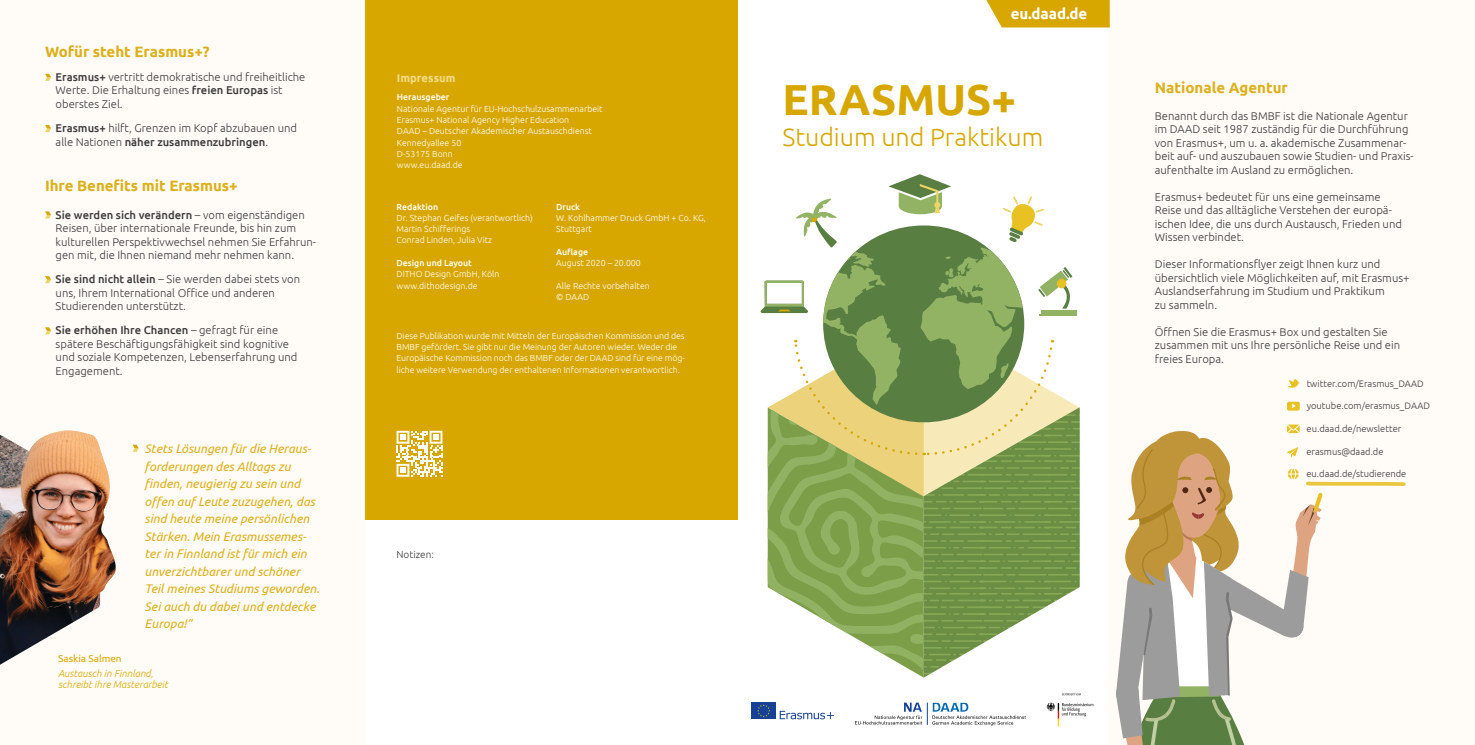
<style>
.page{position:relative;width:1475px;height:745px;background:#fff}
.page>*{position:absolute;margin:0;border:0;box-sizing:border-box;transform-origin:0 0}
.t1{font:700 43.38px "Ubuntu";color:#d7a700}
.t2{font:300 25px "Ubuntu";color:#d7a700}
.t3{font:700 15px "Ubuntu";color:#dcaf1b}
.t4{font:700 15px "Ubuntu";color:#fff}
.t5{font:italic 12.5px/17.5px "Ubuntu";color:#dcaf1b}
.t6{font:300 11.25px/13.5px "Ubuntu";color:#3c3c3b}
.t7{font:700 11.25px "Ubuntu";color:#f1dc88}
.t8{font:italic 300 10px/11.2px "Ubuntu";color:#d7a700}
.t9{font:10px "Ubuntu";color:#d7a700}
.t10{font:300 10px "Ubuntu";color:#3c3c3b}
.t11{font:300 9.38px "Ubuntu";color:#3c3c3b}
.t12{font:300 8.75px/11.2px "Ubuntu";color:#fff}
.t13{font:500 8.75px "Ubuntu";color:#fff}
.s1{font-weight:500}
</style>
<div class="page">
<div style="left:1109px;top:0;width:365px;height:744px;background:#fffcf7"></div>
<div style="left:0;top:0;width:365px;height:744px;background:#fffcf7"></div>
<svg style="left:133px;top:444px;width:6px;height:7px"></svg>
<img style="left:0;top:434px;width:99px;height:230px">
<svg style="left:45px;top:211px;width:6px;height:7px"></svg>
<svg style="left:45px;top:276px;width:6px;height:7px"></svg>
<svg style="left:45px;top:327px;width:6px;height:7px"></svg>
<svg style="left:45px;top:74px;width:6px;height:7px"></svg>
<svg style="left:45px;top:125px;width:6px;height:7px"></svg>
<div style="left:365px;top:0;width:372px;height:518px;background:#d7a700"></div>
<svg style="left:1046px;top:702px;width:47px;height:23px"></svg>
<svg style="left:1061px;top:692px;width:19px;height:3px"></svg>
<svg style="left:855px;top:702px;width:170px;height:23px"></svg>
<svg style="left:779px;top:710px;width:54px;height:8px"></svg>
<div style="left:751px;top:702px;width:25px;height:16px;background:#164194"></div>
<svg style="left:757px;top:704px;width:13px;height:12px"></svg>
<div style="left:986px;top:0;width:123px;height:27px;background:#d7a700"></div>
<svg style="left:396px;top:430px;width:46px;height:46px"></svg>
<img style="left:1px;top:430px;width:115px;height:177px">
<svg style="left:760px;top:174px;width:319px;height:503px"></svg>
<svg style="left:1287px;top:379px;width:12px;height:9px"></svg>
<svg style="left:1287px;top:401px;width:12px;height:9px"></svg>
<svg style="left:1116px;top:424px;width:290px;height:320px"></svg>
<h3 class="t3" style="left:45px;top:42px;width:166px">Wofür steht Erasmus+?</h3>
<p class="t6" style="left:56px;top:70px;width:251px"><span class="s1">Erasmus+</span> vertritt demokratische und freiheitliche<br>Werte. Die Erhaltung eines <span class="s1">freien Europas</span> ist oberstes Ziel.</p>
<p class="t6" style="left:56px;top:121px;width:243px"><span class="s1">Erasmus+</span> hilft, Grenzen im Kopf abzubauen und alle Nationen <span class="s1">näher zusammenzubringen</span>.</p>
<h3 class="t3" style="left:45px;top:176px;width:194px">Ihre Benefits mit Erasmus+</h3>
<p class="t6" style="left:56px;top:207px;width:262px"><span class="s1">Sie werden sich verändern</span> – vom eigenständigen Reisen, über internationale Freunde, bis hin zum kulturellen Perspektivwechsel nehmen Sie Erfahrun&shy;gen mit, die Ihnen niemand mehr nehmen kann.</p>
<p class="t6" style="left:56px;top:272px;width:246px"><span class="s1">Sie sind nicht allein</span> – Sie werden dabei stets von uns, Ihrem International Office und anderen<br>Studierenden unterstützt.</p>
<p class="t6" style="left:56px;top:323px;width:243px"><span class="s1">Sie erhöhen Ihre Chancen</span> – gefragt für eine spätere Beschäftigungsfähigkeit sind kognitive und soziale Kompetenzen, Lebenserfahrung und Engagement.</p>
<p class="t5" style="left:144px;top:439px;width:176px">Stets Lösungen für die Heraus&shy;forderungen des Alltags zu finden, neugierig zu sein und offen auf Leute zuzugehen, das sind heute meine persönlichen<br>Stärken. Mein Erasmussemes&shy;ter in Finnland ist für mich ein unverzichtbarer und schöner<br>Teil meines Studiums geworden.<br>Sei auch du dabei und entdecke<br>Europa!“</p>
<p class="t9" style="left:58px;top:651px;width:65px">Saskia Salmen</p>
<p class="t8" style="left:58px;top:666px;width:111px">Austausch in Finnland, schreibt ihre Masterarbeit</p>
<p class="t7" style="left:397px;top:71px;width:60px">Impressum</p>
<p class="t13" style="left:397px;top:92px;width:54px">Herausgeber</p>
<p class="t12" style="left:397px;top:103px;width:207px">Nationale Agentur für EU-Hochschulzusammenarbeit<br>Erasmus+ National Agency Higher Education<br>DAAD – Deutscher Akademischer Austauschdienst<br>Kennedyallee 50<br>D-53175 Bonn<br>www.eu.daad.de</p>
<p class="t13" style="left:396px;top:201px;width:43px">Redaktion</p>
<p class="t12" style="left:396px;top:212px;width:138px">Dr. Stephan Geifes (verantwortlich)<br>Martin Schifferings<br>Conrad Linden, Julia Vitz</p>
<p class="t13" style="left:396px;top:257px;width:77px">Design und Layout</p>
<p class="t12" style="left:396px;top:268px;width:104px">DITHO Design GmbH, Köln www.dithodesign.de</p>
<p class="t13" style="left:556px;top:201px;width:25px">Druck</p>
<p class="t12" style="left:556px;top:212px;width:151px">W. Kohlhammer Druck GmbH + Co. KG,<br>Stuttgart</p>
<p class="t13" style="left:556px;top:246px;width:33px">Auflage</p>
<p class="t12" style="left:556px;top:257px;width:86px">August 2020 – 20.000</p>
<p class="t12" style="left:556px;top:279px;width:95px">Alle Rechte vorbehalten © DAAD</p>
<p class="t12" style="left:396px;top:329px;width:290px">Diese Publikation wurde mit Mitteln der Europäischen Kommission und des BMBF gefördert. Sie gibt nur die Meinung der Autoren wieder. Weder die Europäische Kommission noch das BMBF oder der DAAD sind für eine mög&shy;liche weitere Verwendung der enthaltenen Informationen verantwortlich.</p>
<p class="t10" style="left:396px;top:547px;width:39px">Notizen:</p>
<h3 class="t4" style="left:1010px;top:5px;width:78px">eu.daad.de</h3>
<h1 class="t1" style="left:782px;top:73px;width:235px">ERASMUS+</h1>
<h2 class="t2" style="left:782px;top:122px;width:262px">Studium und Praktikum</h2>
<h3 class="t3" style="left:1154px;top:78px;width:134px">Nationale Agentur</h3>
<p class="t6" style="left:1154px;top:108px;width:260px">Benannt durch das BMBF ist die Nationale Agentur im DAAD seit 1987 zuständig für die Durchführung von Erasmus+, um u. a. akademische Zusammenar&shy;beit auf- und auszubauen sowie Studien- und Praxis&shy;aufenthalte im Ausland zu ermöglichen.</p>
<p class="t6" style="left:1154px;top:189px;width:249px">Erasmus+ bedeutet für uns eine gemeinsame Reise und das alltägliche Verstehen der europä&shy;ischen Idee, die uns durch Austausch, Frieden und Wissen verbindet.</p>
<p class="t6" style="left:1154px;top:257px;width:256px">Dieser Informationsflyer zeigt Ihnen kurz und übersichtlich viele Möglichkeiten auf, mit Erasmus+ Auslandserfahrung im Studium und Praktikum<br>zu sammeln.</p>
<p class="t6" style="left:1154px;top:324px;width:247px">Öffnen Sie die Erasmus+ Box und gestalten Sie zusammen mit uns Ihre persönliche Reise und ein freies Europa.</p>
<p class="t11" style="left:1306px;top:378px;width:119px">twitter.com/Erasmus_DAAD</p>
<p class="t11" style="left:1306px;top:400px;width:125px">youtube.com/erasmus_DAAD</p>
<p class="t11" style="left:1306px;top:445px;width:79px">erasmus@daad.de</p>
<p class="t11" style="left:1306px;top:468px;width:101px">eu.daad.de/studierende</p>
<p class="t11" style="left:1306px;top:422px;width:96px">eu.daad.de/newsletter</p>
</div>
